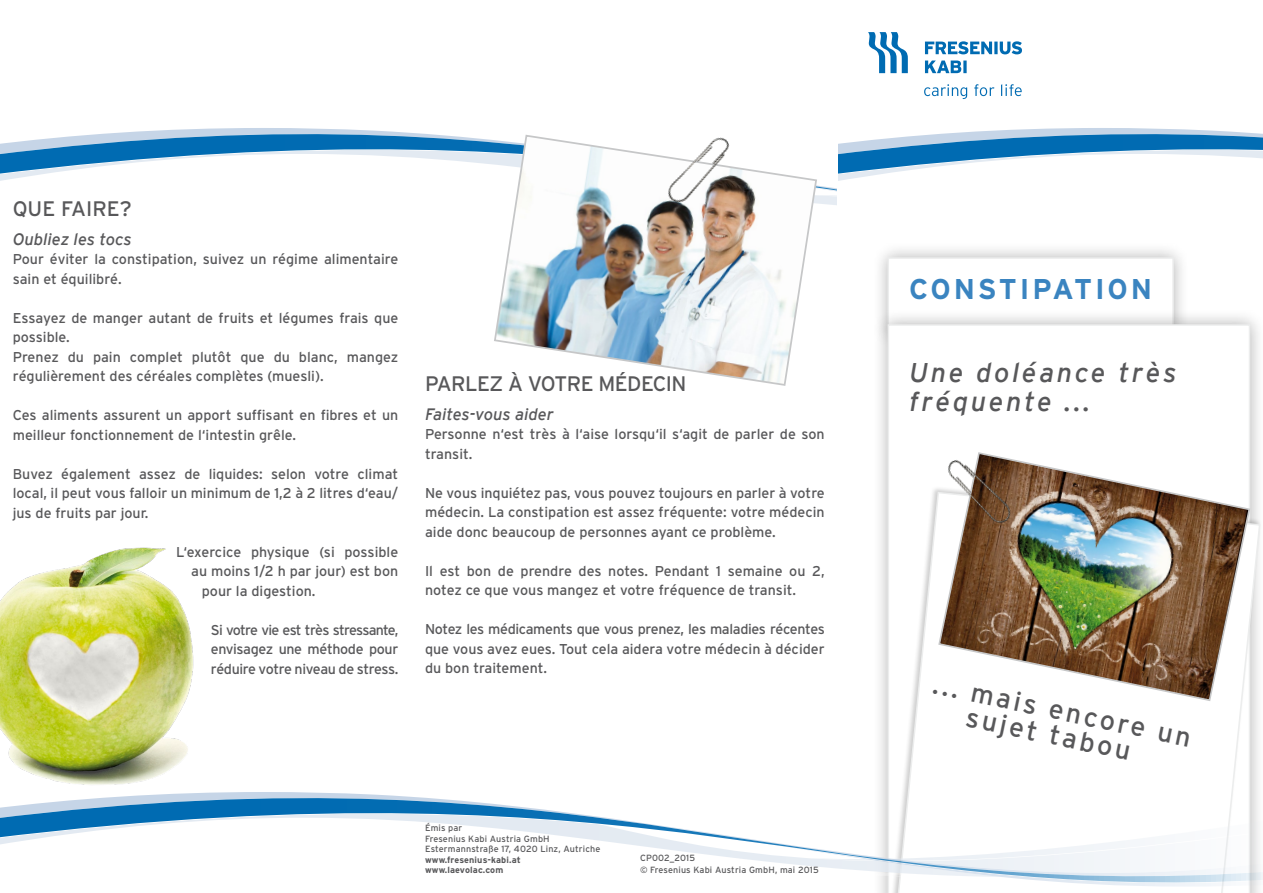
<style>
.page{position:relative;width:1263px;height:893px;background:#fff}
.page>*{position:absolute;margin:0;border:0;box-sizing:border-box;transform-origin:0 0}
.t1{font:700 28.5px "Interstate";color:#3a84c0}
.t2{font:italic 27px/28.5px "Interstate";letter-spacing:.1em;color:#58585a}
.t3{font:27px/25.5px "Interstate";color:#58585a}
.t4{font:21px "Interstate";color:#58585a}
.t5{font:italic 16.5px "Interstate";color:#58585a}
.t6{font:14.25px/19.5px "Interstate";color:#58585a}
.t7{font:9px/10.5px "Interstate";letter-spacing:.015em;color:#58585a}
.t8{font:700 9px/10.5px "Interstate";letter-spacing:.015em;color:#58585a}
</style>
<div class="page">
<svg style="left:0;top:128px;width:493px;height:53px"></svg>
<svg style="left:818px;top:128px;width:445px;height:77px"></svg>
<svg style="left:868px;top:32px;width:40px;height:41px"></svg>
<svg style="left:925px;top:61px;width:42px;height:12px"></svg>
<svg style="left:925px;top:41px;width:97px;height:13px"></svg>
<svg style="left:924px;top:84px;width:98px;height:15px"></svg>
<img style="left:0;top:547px;width:194px;height:238px">
<img style="left:493px;top:134px;width:325px;height:252px">
<img style="left:641px;top:134px;width:116px;height:91px">
<div style="left:872px;top:242px;width:317px;height:107px;background:#000;opacity:.3"></div>
<div style="left:887px;top:257px;width:287px;height:76px;background:#fff;border:2px solid #eceded"></div>
<div style="left:872px;top:308px;width:391px;height:585px;background:#000;opacity:.3"></div>
<svg style="left:888px;top:324px;width:362px;height:569px"></svg>
<svg style="left:896px;top:491px;width:365px;height:402px"></svg>
<img style="left:937px;top:451px;width:314px;height:251px">
<img style="left:931px;top:433px;width:101px;height:114px">
<svg style="left:0;top:790px;width:1263px;height:98px"></svg>
<h3 class="t4" style="left:13px;top:197px;width:121px">Que faire?</h3>
<p class="t5" style="left:13px;top:230px;width:120px">Oubliez les tocs</p>
<p class="t6" style="left:13px;top:250px;width:387px">Pour éviter la constipation, suivez un régime alimentaire sain et équilibré.</p>
<p class="t6" style="left:13px;top:308px;width:387px">Essayez de manger autant de fruits et légumes frais que possible.<br>Prenez du pain complet plutôt que du blanc, mangez régulièrement des céréales complètes (muesli).</p>
<p class="t6" style="left:13px;top:406px;width:387px">Ces aliments assurent un apport suffisant en fibres et un meilleur fonctionnement de l‘intestin grêle.</p>
<p class="t6" style="left:13px;top:464px;width:387px;text-align:justify">Buvez également assez de liquides: selon votre climat local, il peut vous falloir un minimum de 1,2 à 2 litres d‘eau/ jus de fruits par jour.</p>
<p class="t6" style="left:176px;top:542px;width:223px">L‘exercice physique (si possible</p>
<p class="t6" style="left:191px;top:562px;width:209px">au moins 1/2 h par jour) est bon</p>
<p class="t6" style="left:202px;top:581px;width:115px">pour la digestion.</p>
<p class="t6" style="left:211px;top:620px;width:189px;text-align:justify">Si votre vie est très stressante, envisagez une méthode pour réduire votre niveau de stress.</p>
<h3 class="t4" style="left:425px;top:372px;width:263px">Parlez à votre médecin</h3>
<p class="t5" style="left:425px;top:405px;width:130px">Faites-vous aider</p>
<p class="t6" style="left:425px;top:424px;width:401px">Personne n‘est très à l‘aise lorsqu‘il s‘agit de parler de son transit.</p>
<p class="t6" style="left:425px;top:483px;width:401px;text-align:justify">Ne vous inquiétez pas, vous pouvez toujours en parler à votre médecin. La constipation est assez fréquente: votre médecin aide donc beaucoup de personnes ayant ce problème.</p>
<p class="t6" style="left:425px;top:561px;width:401px">I l est bon de prendre des notes. Pendant 1 semaine ou 2, notez ce que vous mangez et votre fréquence de transit.</p>
<p class="t6" style="left:425px;top:619px;width:401px;text-align:justify">Notez les médicaments que vous prenez, les maladies récentes que vous avez eues. Tout cela aidera votre médecin à décider du bon traitement.</p>
<p class="t7" style="left:425px;top:823px;width:177px">Émis par<br>Fresenius Kabi Austria GmbH<br>Estermannstraße 17, 4020 Linz, Autriche</p>
<p class="t8" style="left:425px;top:854px;width:97px">www.fresenius-kabi.at www.laevolac.com</p>
<p class="t7" style="left:640px;top:852px;width:180px;line-height:12px">CP002_2015<br>© Fresenius Kabi Austria GmbH, mai 2015</p>
<h1 class="t1" style="left:909px;top:273px;width:244px">Constipation</h1>
<h2 class="t2" style="left:909px;top:358px;width:269px">Une doléance très fréquente ...</h2>
<h2 class="t3" style="left:975px;top:679px;width:225px;text-indent:-39px;rotate:12deg">... mais encore un sujet tabou</h2>
</div>
